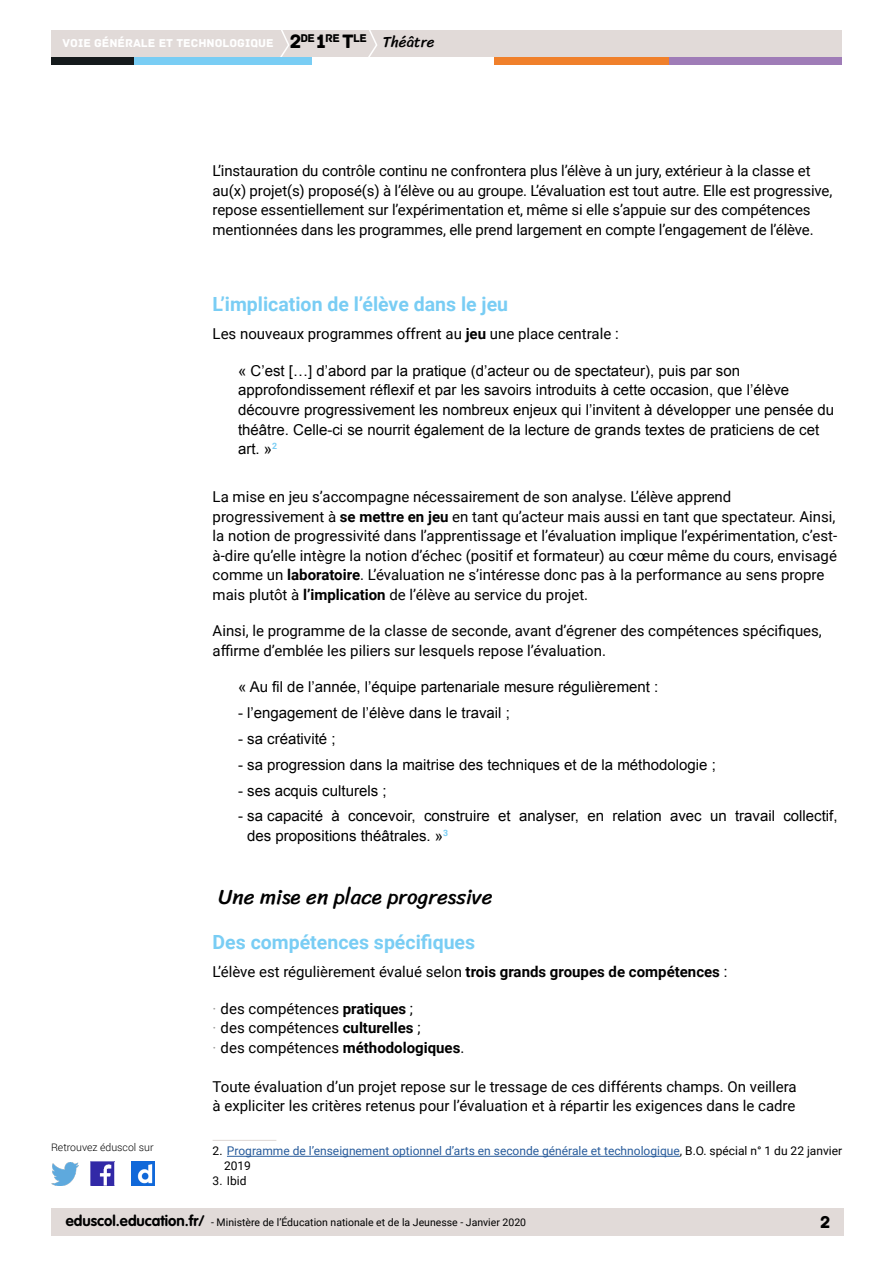
<style>
.page{position:relative;width:893px;height:1263px;background:#fff}
.page>*{position:absolute;margin:0;border:0;box-sizing:border-box;transform-origin:0 0}
.t1{font:21px "Sriracha";color:#000}
.t2{font:700 19.5px "Roboto";color:#79cdf4}
.t3{font:18px "Archive";color:#000}
.t4{font:15px/19.5px "Roboto";color:#000}
.t5{font:15px/19.5px "Arial";color:#000}
.t6{font:15px "Sriracha";color:#000}
.t7{font:12px/15px "Roboto";color:#275b9b}
.t8{font:12px "Archive";color:#fff}
.t9{font:12px "Roboto";color:#000}
.t10{font:11.85px "Archive";color:#000}
.t11{font:10.5px "Roboto";color:#000}
.t12{font:300 10.5px "Roboto";color:#000}
.s1{font-size:20.4px}
.s2{font-size:20.4px;color:#000}
.s3{font-weight:700}
.s4{color:#9d9d9c}
.s5{color:#000}
.s6{font-family:"VAG Rounded Std";font-weight:700;font-size:15px}
</style>
<div class="page">
<div style="left:51px;top:30px;width:791px;height:27px;background:#e1dad8"></div>
<svg style="left:280px;top:30px;width:10px;height:27px"></svg>
<svg style="left:368px;top:30px;width:9px;height:27px"></svg>
<div style="left:133px;top:57px;width:179px;height:8px;background:#79cdf4"></div>
<div style="left:51px;top:57px;width:82px;height:8px;background:#141a1c"></div>
<div style="left:667px;top:57px;width:175px;height:8px;background:#9f7cb7"></div>
<div style="left:494px;top:57px;width:175px;height:8px;background:#f0802b"></div>
<div style="left:51px;top:1209px;width:792px;height:27px;background:#e1dad8"></div>
<img style="left:91px;top:1162px;width:23px;height:23px">
<img style="left:51px;top:1163px;width:28px;height:22px">
<img style="left:132px;top:1162px;width:22px;height:23px">
<hr style="left:213px;top:1140px;width:63px;height:1px;background:#e1dad8">
<hr style="left:227px;top:1156px;width:453px;height:1px;background:#275b9b">
<p class="t10" style="left:300px;top:31px;width:68px">DE <span class="s1">1</span>RE <span class="s1">T</span>LE</p>
<p class="t8" style="left:63px;top:36px;width:240px">VOIE GÉNÉRALE ET TECHNOLOGIQUE <span class="s2">2</span></p>
<p class="t6" style="left:383px;top:33px;width:53px">Théâtre</p>
<p class="t4" style="left:213px;top:160px;width:621px">L’instauration du contrôle continu ne confrontera plus l’élève à un jury, extérieur à la classe et au(x) projet(s) proposé(s) à l’élève ou au groupe. L’évaluation est tout autre. Elle est progressive, repose essentiellement sur l’expérimentation et, même si elle s’appuie sur des compétences mentionnées dans les programmes, elle prend largement en compte l’engagement de l’élève.</p>
<p class="t12" style="left:51px;top:1140px;width:104px">Retrouvez éduscol sur</p>
<h2 class="t2" style="left:213px;top:291px;width:297px">L’implication de l’élève dans le jeu</h2>
<p class="t4" style="left:213px;top:324px;width:408px">Les nouveaux programmes offrent au <span class="s3">jeu</span> une place centrale :</p>
<p class="t5" style="left:238px;top:361px;width:598px">« C’est […] d’abord par la pratique (d’acteur ou de spectateur), puis par son approfondissement réflexif et par les savoirs introduits à cette occasion, que l’élève découvre progressivement les nombreux enjeux qui l’invitent à développer une pensée du théâtre. Celle-ci se nourrit également de la lecture de grands textes de praticiens de cet art. »<sup>2</sup></p>
<p class="t4" style="left:213px;top:486px;width:626px">La mise en jeu s’accompagne nécessairement de son analyse. L’élève apprend progressivement à <span class="s3">se mettre en jeu</span> en tant qu’acteur mais aussi en tant que spectateur. Ainsi, la notion de progressivité dans l’apprentissage et l’évaluation implique l’expérimentation, c’est&shy;à-dire qu’elle intègre la notion d’échec (positif et formateur) au cœur même du cours, envisagé comme un <span class="s3">laboratoire</span>. L’évaluation ne s’intéresse donc pas à la performance au sens propre mais plutôt à <span class="s3">l’implication</span> de l’élève au service du projet.</p>
<p class="t4" style="left:213px;top:620px;width:611px">Ainsi, le programme de la classe de seconde, avant d’égrener des compétences spécifiques, affirme d’emblée les piliers sur lesquels repose l’évaluation.</p>
<p class="t5" style="left:238px;top:677px;width:422px">« Au fil de l’année, l’équipe partenariale mesure régulièrement :</p>
<p class="t5" style="left:238px;top:703px;width:273px">- l’engagement de l’élève dans le travail ;</p>
<p class="t5" style="left:238px;top:729px;width:99px">- sa créativité ;</p>
<p class="t5" style="left:238px;top:755px;width:479px">- sa progression dans la maitrise des techniques et de la méthodologie ;</p>
<p class="t5" style="left:238px;top:781px;width:150px">- ses acquis culturels ;</p>
<p class="t5" style="left:247px;top:806px;width:592px;text-indent:-9px">- sa capacité à concevoir, construire et analyser, en relation avec un travail collectif, des propositions théâtrales. »<sup>3</sup></p>
<h1 class="t1" style="left:219px;top:885px;width:275px">Une mise en place progressive</h1>
<h2 class="t2" style="left:213px;top:928px;width:264px">Des compétences spécifiques</h2>
<p class="t4" style="left:213px;top:961px;width:516px">L’élève est régulièrement évalué selon <span class="s3">trois grands groupes de compétences</span> :</p>
<p class="t4" style="left:213px;top:998px;width:253px"><span class="s4">·</span> des compétences <span class="s3">pratiques</span> ;<br><span class="s4">·</span> des compétences <span class="s3">culturelles</span> ;<br><span class="s4">·</span> des compétences <span class="s3">méthodologiques</span>.</p>
<p class="t4" style="left:213px;top:1076px;width:586px">Toute évaluation d’un projet repose sur le tressage de ces différents champs. On veillera à expliciter les critères retenus pour l’évaluation et à répartir les exigences dans le cadre</p>
<p class="t7" style="left:224px;top:1143px;width:620px;text-indent:-11px"><span class="s5">2.</span> Programme de l’enseignement optionnel d’arts en seconde générale et technologique<span class="s5">, B.O. spécial n° 1 du 22 janvier<br>2019</span></p>
<p class="t9" style="left:213px;top:1173px;width:36px">3. Ibid</p>
<p class="t11" style="left:66px;top:1215px;width:462px"><span class="s6">eduscol.education.fr/</span> - Ministère de l’Éducation nationale et de la Jeunesse - Janvier 2020</p>
<p class="t3" style="left:820px;top:1211px;width:12px">2</p>
</div>
